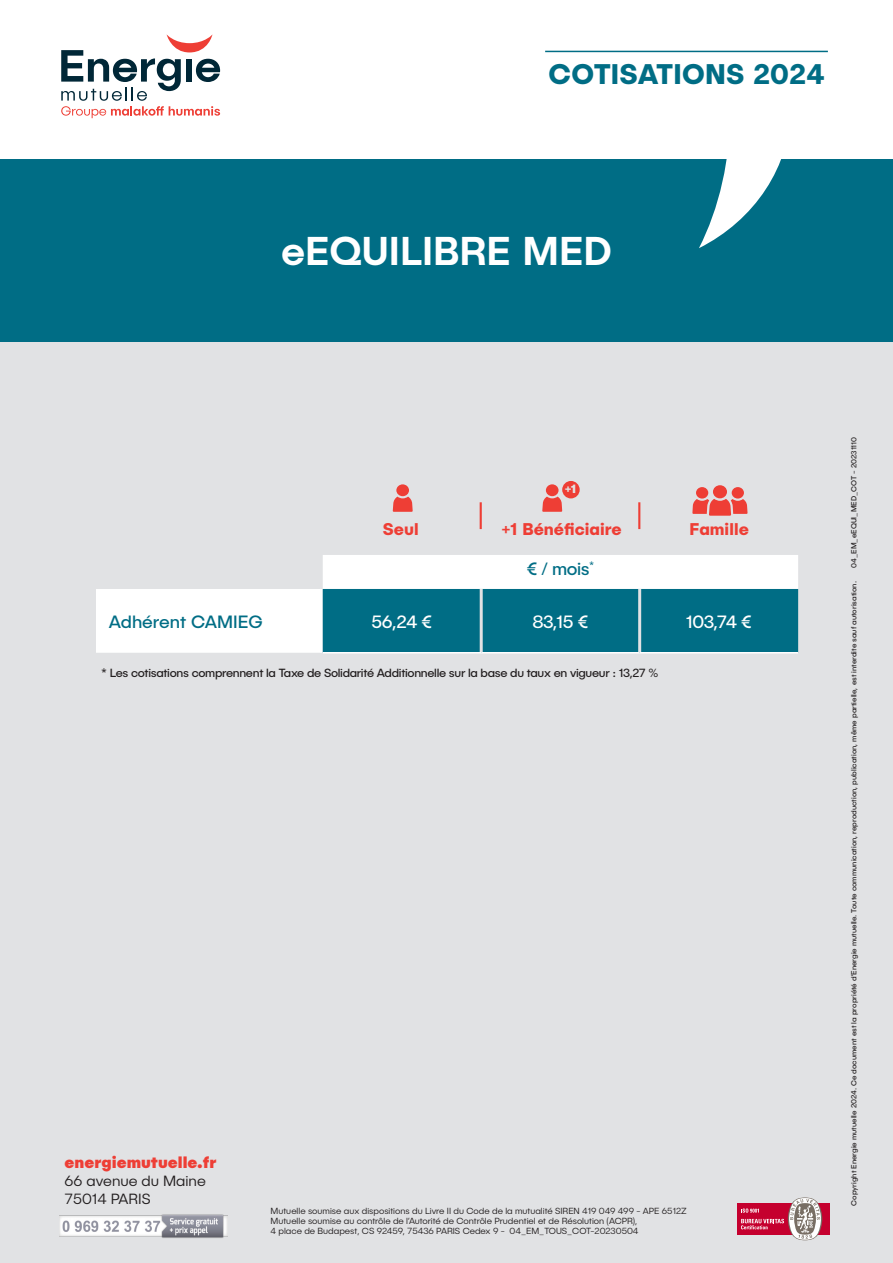
<style>
.page{position:relative;width:893px;height:1263px;background:#fff}
.page>*{position:absolute;margin:0;border:0;box-sizing:border-box;transform-origin:0 0}
.Titre_fiche{font:500 40.5px "Publica Sans";color:#fff}
.t1{font:700 28.5px "Publica Sans";letter-spacing:.01em;color:#006d85}
.chapô{font:18px "Publica Sans";color:#006d85}
.chapô-2{font:18px "Publica Sans";letter-spacing:-.025em;color:#fff}
.t2{font:700 17.1px "Publica Sans";color:#ee3e35}
.t3{font:800 16.5px "Publica Sans";color:#ee3e35}
.t4{font:300 15px/18px "Publica Sans";color:#231f20}
.chapô-3{font:12px "Publica Sans";letter-spacing:-.025em;color:#231f20}
.chapô-4{font:800 12px "Publica Sans";color:#e2e3e3}
.t5{font:300 9px/10.2px "Publica Sans";color:#231f20}
.chapô-5{font:7.5px "Publica Sans";color:#231f20}
</style>
<div class="page">
<div style="left:0;top:342px;width:893px;height:921px;background:#e1e2e4"></div>
<div style="left:0;top:160px;width:893px;height:182px;background:#006d85"></div>
<svg style="left:699px;top:50px;width:92px;height:198px"></svg>
<svg style="left:61px;top:34px;width:159px;height:84px"></svg>
<div style="left:545px;top:51px;width:283px;height:50px;background:#fff"></div>
<hr style="left:545px;top:51px;width:283px;height:1px;background:#006d85">
<div style="left:738px;top:1203px;width:92px;height:32px;background:#c5002e"></div>
<svg style="left:741px;top:1197px;width:81px;height:43px"></svg>
<img style="left:59px;top:1214px;width:169px;height:24px">
<hr style="left:480px;top:502px;width:2px;height:27px;background:#ee3e35">
<hr style="left:638px;top:502px;width:2px;height:27px;background:#ee3e35">
<svg style="left:96px;top:555px;width:702px;height:98px;fill:#fff"></svg>
<div style="left:323px;top:589px;width:475px;height:63px;background:#006d85"></div>
<hr style="left:323px;top:652px;width:158px;height:1px;background:#fff">
<hr style="left:481px;top:652px;width:159px;height:1px;background:#fff">
<hr style="left:640px;top:652px;width:158px;height:1px;background:#fff">
<hr style="left:480px;top:589px;width:3px;height:63px;background:#e1e2e4">
<hr style="left:638px;top:589px;width:3px;height:63px;background:#e1e2e4">
<div style="left:713px;top:485px;width:14px;height:13px;background:#ee3e35;border-radius:50%"></div>
<div style="left:732px;top:487px;width:12px;height:11px;background:#ee3e35;border-radius:50%"></div>
<svg style="left:692px;top:499px;width:56px;height:17px"></svg>
<div style="left:696px;top:487px;width:12px;height:11px;background:#ee3e35;border-radius:50%"></div>
<svg style="left:393px;top:497px;width:20px;height:15px"></svg>
<div style="left:396px;top:484px;width:13px;height:12px;background:#ee3e35;border-radius:50%"></div>
<svg style="left:542px;top:497px;width:20px;height:15px"></svg>
<div style="left:546px;top:484px;width:12px;height:12px;background:#ee3e35;border-radius:50%"></div>
<div style="left:562px;top:481px;width:18px;height:17px;background:#ee3e35;border-radius:50%"></div>
<h2 class="t1" style="left:548px;top:55px;width:278px">COTISATIONS 2024</h2>
<p class="Titre_fiche" style="left:281px;top:225px;width:332px">eEQUILIBRE MED</p>
<p class="chapô-4" style="left:565px;top:480px;width:13px">+1</p>
<p class="t2" style="left:383px;top:517px;width:37px">Seul</p>
<p class="t2" style="left:501px;top:517px;width:122px">+1 Bénéficiaire</p>
<p class="t2" style="left:690px;top:517px;width:61px">Famille</p>
<p class="chapô" style="left:527px;top:558px;width:69px">€ / mois<sup>*</sup></p>
<p class="chapô" style="left:109px;top:610px;width:155px">Adhérent CAMIEG</p>
<p class="chapô-2" style="left:371px;top:610px;width:62px">56,24 €</p>
<p class="chapô-2" style="left:532px;top:610px;width:58px">83,15 €</p>
<p class="chapô-2" style="left:686px;top:610px;width:68px">103,74 €</p>
<p class="chapô-3" style="left:101px;top:665px;width:559px">* Les cotisations comprennent la Taxe de Solidarité Additionnelle sur la base du taux en vigueur : 13,27 %</p>
<h3 class="t3" style="left:65px;top:1151px;width:153px">energiemutuelle.fr</h3>
<h3 class="t4" style="left:65px;top:1172px;width:143px">66 avenue du Maine<br>75014 PARIS</h3>
<p class="t5" style="left:271px;top:1205px;width:418px">Mutuelle soumise aux dispositions du Livre II du Code de la mutualité SIREN 419 049 499 - APE 6512Z<br>Mutuelle soumise au contrôle de l’Autorité de Contrôle Prudentiel et de Résolution (ACPR),<br>4 place de Budapest, CS 92459, 75436 PARIS Cedex 9 - 04_EM_TOUS_COT-20230504</p>
<p class="chapô-5" style="left:849px;top:568px;width:132px;rotate:-90deg">04_EM_eEQUI_MED_COT - 20231110</p>
<p class="chapô-5" style="left:849px;top:1205px;width:626px;rotate:-90deg">Copyright Energie mutuelle 2024. Ce document est la propriété d’Energie mutuelle. Toute communication, reproduction, publication, même partielle, est interdite sauf autorisation.</p>
</div>
